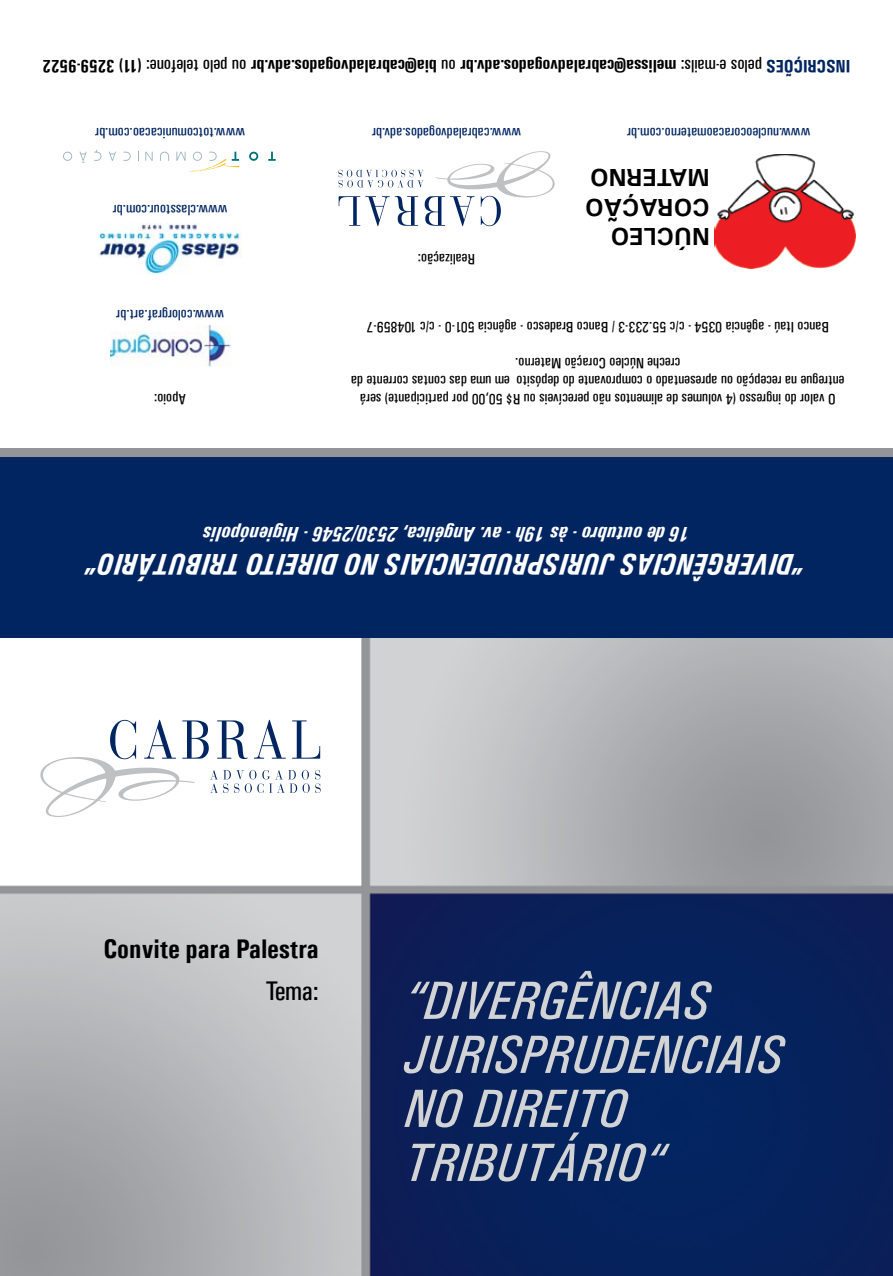
<style>
.page{position:relative;width:893px;height:1276px;background:#fff}
.page>*{position:absolute;margin:0;border:0;box-sizing:border-box;transform-origin:0 0}
.t1{font:italic 54px/54px "Univers Condensed";color:#d1d3d4}
.t2{font:italic 700 30px "Univers Condensed";color:#fff}
.t3{font:700 27px "Univers Condensed";color:#000}
.t4{font:27px "Univers Condensed";color:#000}
.t5{font:700 24.75px/29.7px "Univers";color:#000}
.t6{font:italic 700 21px "Univers Condensed";color:#fff}
.t7{font:700 18px "Univers Condensed";letter-spacing:-.005em;color:#000}
.t8{font:15px/18px "Univers Condensed";color:#000;text-align:center}
.t9{font:15px "Univers Condensed";color:#002561}
.s1{color:#002561}
.s2{font-weight:400}
</style>
<div class="page">
<div style="left:0;top:449px;width:893px;height:189px;background:#002561"></div>
<img style="left:714px;top:154px;width:142px;height:115px">
<svg style="left:338px;top:151px;width:217px;height:75px"></svg>
<img style="left:110px;top:325px;width:120px;height:41px">
<div style="left:0;top:448px;width:893px;height:8px;background:#939598"></div>
<img style="left:0;top:638px;width:893px;height:638px">
<svg style="left:40px;top:720px;width:281px;height:97px"></svg>
<img style="left:99px;top:224px;width:142px;height:51px">
<svg style="left:63px;top:152px;width:9px;height:9px"></svg>
<svg style="left:160px;top:152px;width:9px;height:9px"></svg>
<svg style="left:123px;top:152px;width:8px;height:9px"></svg>
<svg style="left:109px;top:152px;width:7px;height:9px"></svg>
<svg style="left:79px;top:152px;width:8px;height:11px"></svg>
<svg style="left:145px;top:152px;width:8px;height:9px"></svg>
<svg style="left:94px;top:150px;width:7px;height:11px"></svg>
<svg style="left:268px;top:152px;width:8px;height:9px"></svg>
<svg style="left:249px;top:152px;width:9px;height:9px"></svg>
<svg style="left:176px;top:152px;width:63px;height:20px"></svg>
<p class="t7" style="left:850px;top:77px;width:809px;rotate:-180deg"><span class="s1">INSCRIÇÕES</span> <span class="s2">pelos e-mails:</span> melissa@cabraladvogados.adv.br <span class="s2">ou</span> bia@cabraladvogados.adv.br <span class="s2">ou pelo telefone:</span> (11) 3259-9522</p>
<p class="t9" style="left:245px;top:142px;width:151px;rotate:-180deg">www.totcomunicacao.com.br</p>
<p class="t9" style="left:227px;top:219px;width:116px;rotate:-180deg">www.classtour.com.br</p>
<p class="t9" style="left:224px;top:324px;width:109px;rotate:-180deg">www.colorgraf.art.br</p>
<p class="t8" style="left:186px;top:408px;width:34px;rotate:-180deg">Apoio:</p>
<p class="t9" style="left:521px;top:142px;width:151px;rotate:-180deg">www.cabraladvogados.adv.br</p>
<p class="t8" style="left:475px;top:268px;width:59px;rotate:-180deg">Realização:</p>
<p class="t9" style="left:810px;top:142px;width:185px;rotate:-180deg">www.nucleocoracaomaterno.com.br</p>
<h3 class="t5" style="left:710px;top:252px;width:126px;rotate:-180deg">NÚCLEO<br>CORAÇÃO<br>MATERNO</h3>
<p class="t8" style="left:829px;top:336px;width:464px;rotate:-180deg">Banco Itaú - agência 0354 - c/c 55.233-3 / Banco Bradesco - agência 501-0 - c/c 104859-7</p>
<p class="t8" style="left:845px;top:408px;width:495px;rotate:-180deg">O valor do ingresso (4 volumes de alimentos não perecíveis ou R$ 50,00 por participante) será entregue na recepção ou apresentado o comprovante do depósito em uma das contas corrente da creche Núcleo Coração Materno.</p>
<h3 class="t6" style="left:690px;top:546px;width:488px;rotate:-180deg">16 de outubro - às 19h - av. Angélica, 2530/2546 - Higienópolis</h3>
<h2 class="t2" style="left:806px;top:582px;width:720px;rotate:-180deg">“Divergências Jurisprud enciais no Direito Tributário“</h2>
<h3 class="t3" style="left:103px;top:932px;width:217px">Convite para Palestra</h3>
<h3 class="t4" style="left:266px;top:974px;width:55px">Tema:</h3>
<h1 class="t1" style="left:405px;top:973px;width:374px">“DIVERGÊNCIAS<br>JURISPRUDENCIAIS<br>NO DIREITO<br>TRIBUTÁRIO“</h1>
</div>
